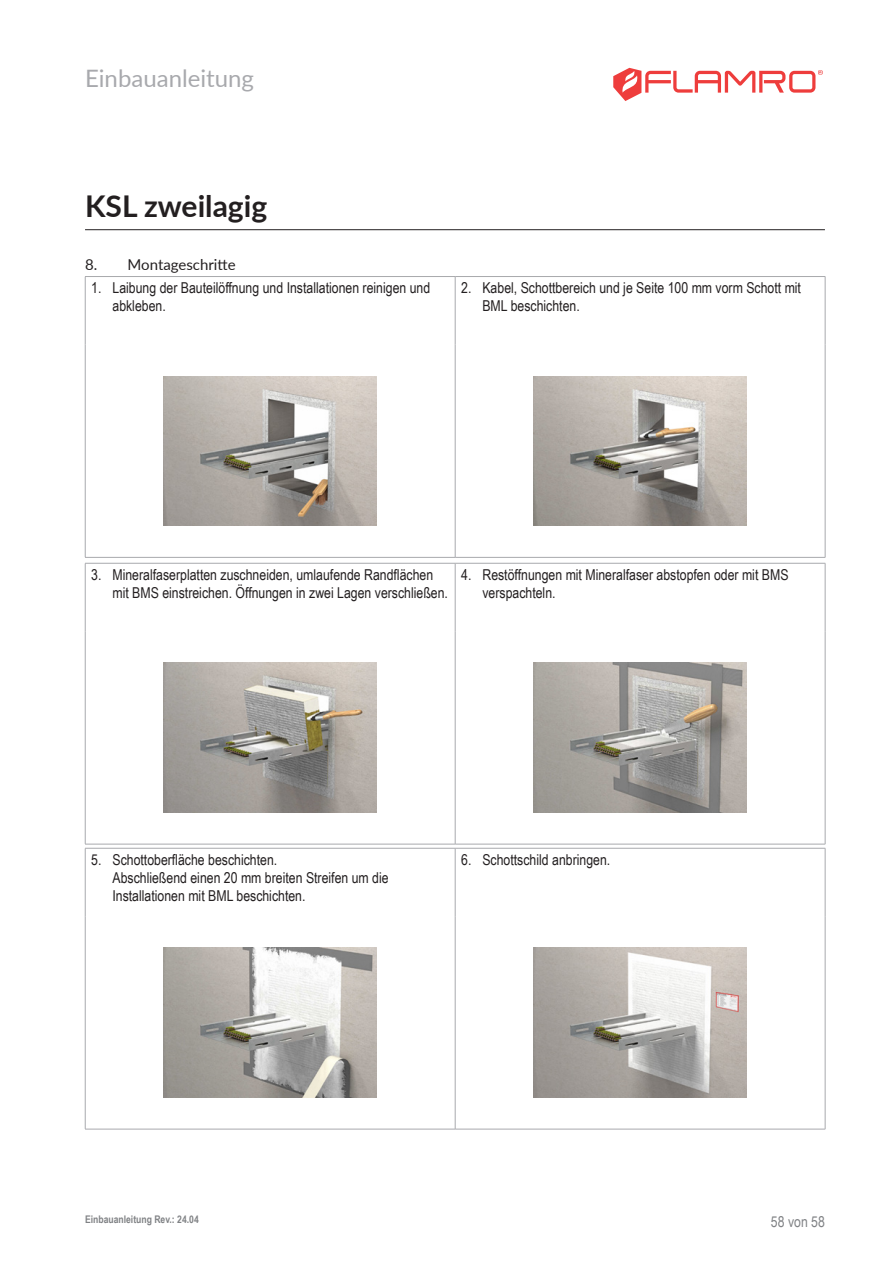
<style>
.page{position:relative;width:893px;height:1263px;background:#fff}
.page>*{position:absolute;margin:0;border:0;box-sizing:border-box;transform-origin:0 0}
.t1{font:700 30px "Lato";color:#231f20}
.t2{font:24px "Lato";color:#a8a9ad}
.t3{font:15px/18px "Arial Narrow";color:#231f20}
.t4{font:15px "Lato";color:#231f20}
.t5{font:15px "Arial Narrow";color:#808285}
.t6{font:700 10.5px "Arial Narrow";color:#808285}
</style>
<div class="page">
<hr style="left:85px;top:229px;width:740px;height:1px;background:#231f20">
<hr style="left:85px;top:345px;width:1px;height:212px;background:#a8a9ad">
<hr style="left:455px;top:345px;width:1px;height:212px;background:#a8a9ad">
<hr style="left:825px;top:345px;width:1px;height:212px;background:#a8a9ad">
<hr style="left:85px;top:276px;width:370px;height:1px;background:#a8a9ad">
<hr style="left:85px;top:277px;width:1px;height:68px;background:#a8a9ad">
<hr style="left:455px;top:276px;width:370px;height:1px;background:#a8a9ad">
<hr style="left:455px;top:277px;width:1px;height:68px;background:#a8a9ad">
<hr style="left:825px;top:277px;width:1px;height:68px;background:#a8a9ad">
<hr style="left:85px;top:557px;width:370px;height:1px;background:#a8a9ad">
<hr style="left:455px;top:557px;width:370px;height:1px;background:#a8a9ad">
<img style="left:164px;top:376px;width:212px;height:150px">
<img style="left:534px;top:376px;width:212px;height:150px">
<hr style="left:85px;top:631px;width:1px;height:213px;background:#a8a9ad">
<hr style="left:455px;top:631px;width:1px;height:213px;background:#a8a9ad">
<hr style="left:825px;top:631px;width:1px;height:213px;background:#a8a9ad">
<hr style="left:85px;top:563px;width:370px;height:1px;background:#a8a9ad">
<hr style="left:85px;top:563px;width:1px;height:68px;background:#a8a9ad">
<hr style="left:455px;top:563px;width:1px;height:68px;background:#a8a9ad">
<hr style="left:455px;top:563px;width:370px;height:1px;background:#a8a9ad">
<hr style="left:825px;top:563px;width:1px;height:68px;background:#a8a9ad">
<hr style="left:455px;top:844px;width:370px;height:1px;background:#a8a9ad">
<hr style="left:85px;top:844px;width:370px;height:1px;background:#a8a9ad">
<img style="left:164px;top:663px;width:212px;height:149px">
<img style="left:534px;top:663px;width:212px;height:149px">
<hr style="left:85px;top:916px;width:1px;height:213px;background:#a8a9ad">
<hr style="left:455px;top:916px;width:1px;height:213px;background:#a8a9ad">
<hr style="left:825px;top:916px;width:1px;height:213px;background:#a8a9ad">
<hr style="left:85px;top:1129px;width:370px;height:1px;background:#a8a9ad">
<hr style="left:455px;top:1129px;width:370px;height:1px;background:#a8a9ad">
<hr style="left:455px;top:848px;width:370px;height:1px;background:#a8a9ad">
<hr style="left:825px;top:848px;width:1px;height:68px;background:#a8a9ad">
<hr style="left:85px;top:848px;width:370px;height:1px;background:#a8a9ad">
<hr style="left:85px;top:848px;width:1px;height:68px;background:#a8a9ad">
<hr style="left:455px;top:848px;width:1px;height:68px;background:#a8a9ad">
<img style="left:164px;top:948px;width:212px;height:149px">
<img style="left:534px;top:948px;width:212px;height:149px">
<svg style="left:613px;top:68px;width:210px;height:33px"></svg>
<h2 class="t2" style="left:85px;top:61px;width:170px">Einbauanleitung</h2>
<h1 class="t1" style="left:85px;top:184px;width:184px">KSL zweilagig</h1>
<p class="t4" style="left:85px;top:253px;width:152px">8. Montageschritte</p>
<p class="t3" style="left:112px;top:279px;width:319px;text-indent:-21px">1. Laibung der Bauteilöffnung und Installationen reinigen und abkleben.</p>
<p class="t3" style="left:482px;top:279px;width:320px;text-indent:-21px">2. Kabel, Schottbereich und je Seite 100 mm vorm Schott mit<br>BML beschichten.</p>
<p class="t3" style="left:112px;top:565px;width:337px;text-indent:-21px">3. Mineralfaserplatten zuschneiden, umlaufende Randflächen mit BMS einstreichen. Öffnungen in zwei Lagen verschließen.</p>
<p class="t3" style="left:482px;top:565px;width:308px;text-indent:-21px">4. Restöffnungen mit Mineralfaser abstopfen oder mit BMS verspachteln.</p>
<p class="t3" style="left:112px;top:850px;width:278px;text-indent:-21px">5. Schottoberfläche beschichten.<br>Abschließend einen 20 mm breiten Streifen um die<br>Installationen mit BML beschichten.</p>
<p class="t3" style="left:461px;top:850px;width:151px">6. Schottschild anbringen.</p>
<p class="t6" style="left:85px;top:1212px;width:115px">Einbauanleitung Rev.: 24.04</p>
<p class="t5" style="left:771px;top:1210px;width:56px">58 von 58</p>
</div>
